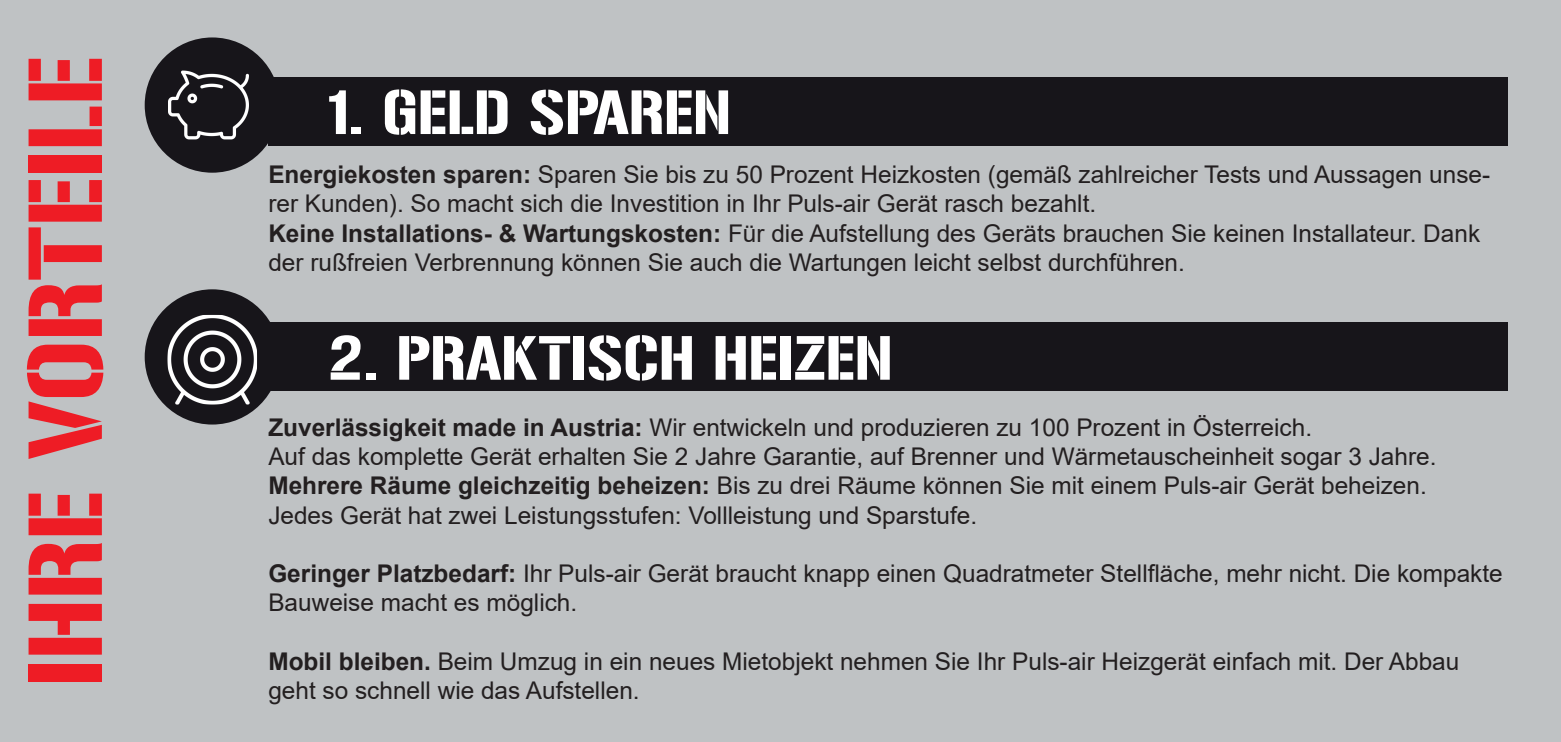
<style>
.page{position:relative;width:1561px;height:742px;background:#fff}
.page>*{position:absolute;margin:0;border:0;box-sizing:border-box;transform-origin:0 0}
.t1{font:92.56px "Gunplay";color:#ee1c25}
.t2{font:55.06px "Gunplay";color:#fff}
.t3{font:24.38px/29.2px "Arial";color:#231f20}
.s1{font-weight:700}
</style>
<div class="page">
<div style="left:0;top:0;width:1561px;height:741px;background:#bfc2c4"></div>
<div style="left:268px;top:77px;width:1239px;height:69px;background:#17151a"></div>
<div style="left:268px;top:322px;width:1239px;height:69px;background:#17151a"></div>
<div style="left:145px;top:37px;width:135px;height:136px;background:#17151a;border-radius:50%"></div>
<div style="left:145px;top:289px;width:135px;height:135px;background:#17151a;border-radius:50%"></div>
<img style="left:168px;top:70px;width:81px;height:70px">
<img style="left:167px;top:315px;width:90px;height:89px">
<p class="t1" style="left:12px;top:685px;width:631px;rotate:-90deg">IHRE VORTEILE</p>
<p class="t2" style="left:328px;top:81px;width:404px">1. GELD SPAREN</p>
<p class="t3" style="left:268px;top:160px;width:1223px"><span class="s1">Energiekosten sparen:</span> Sparen Sie bis zu 50 Prozent Heizkosten (gemäß zahlreicher Tests und Aussagen unse&shy;rer Kunden). So macht sich die Investition in Ihr Puls-air Gerät rasch bezahlt.</p>
<p class="t3" style="left:268px;top:218px;width:1213px"><span class="s1">Keine Installations- &amp; Wartungskosten:</span> Für die Aufstellung des Geräts brauchen Sie keinen Installateur. Dank der rußfreien Verbrennung können Sie auch die Wartungen leicht selbst durchführen.</p>
<p class="t2" style="left:328px;top:326px;width:565px">2. PRAKTISCH HEIZEN</p>
<p class="t3" style="left:268px;top:412px;width:1169px"><span class="s1">Zuverlässigkeit made in Austria:</span> Wir entwickeln und produzieren zu 100 Prozent in Österreich.<br>Auf das komplette Gerät erhalten Sie 2 Jahre Garantie, auf Brenner und Wärmetauscheinheit sogar 3 Jahre.</p>
<p class="t3" style="left:268px;top:470px;width:1160px"><span class="s1">Mehrere Räume gleichzeitig beheizen:</span> Bis zu drei Räume können Sie mit einem Puls-air Gerät beheizen.<br>Jedes Gerät hat zwei Leistungsstufen: Vollleistung und Sparstufe.</p>
<p class="t3" style="left:268px;top:558px;width:1236px"><span class="s1">Geringer Platzbedarf:</span> Ihr Puls-air Gerät braucht knapp einen Quadratmeter Stellfläche, mehr nicht. Die kompakte<br>Bauweise macht es möglich.</p>
<p class="t3" style="left:268px;top:646px;width:1192px"><span class="s1">Mobil bleiben.</span> Beim Umzug in ein neues Mietobjekt nehmen Sie Ihr Puls-air Heizgerät einfach mit. Der Abbau geht so schnell wie das Aufstellen.</p>
</div>
